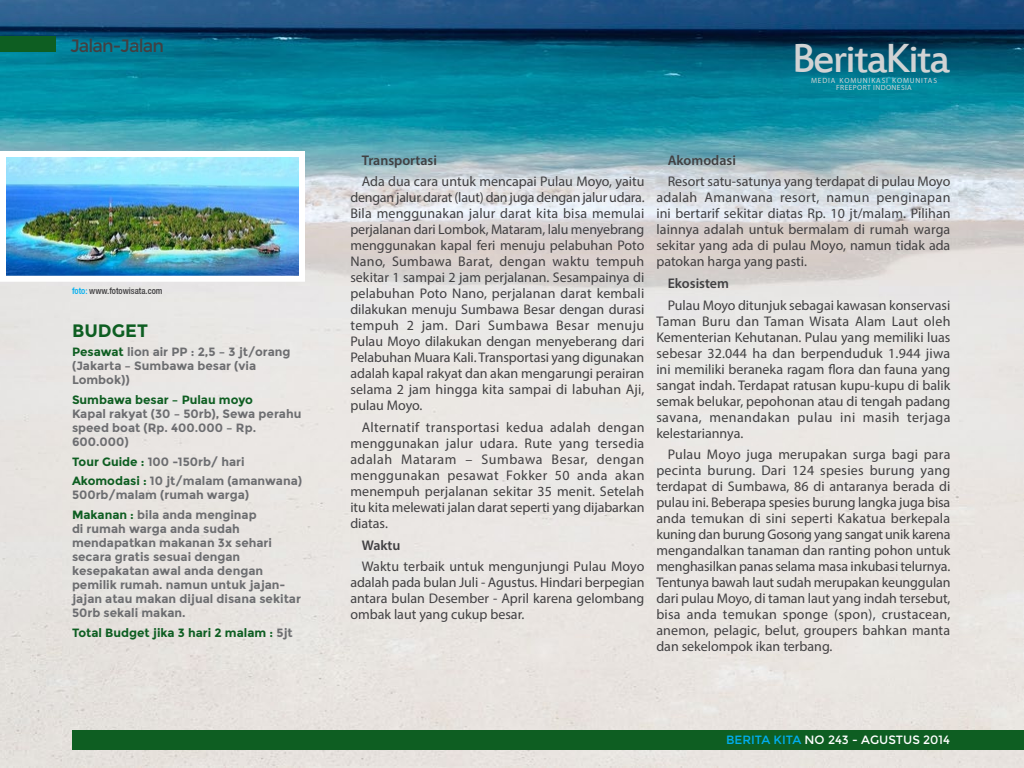
<style>
.page{position:relative;width:1024px;height:768px;background:#fff}
.page>*{position:absolute;margin:0;border:0;box-sizing:border-box;transform-origin:0 0}
.t1{font:45px "Estrangelo Edessa";letter-spacing:-.05em;color:#d1d3d4}
.t2{font:18px "Montserrat";color:#414042}
.t3{font:700 18px "Montserrat";color:#0e5e22}
.t4{font:14px/16px "Myriad Pro";color:#414042;text-align:justify}
.t5{font:600 14px "Myriad Pro";color:#414042}
.t6{font:700 12px/14px "Montserrat";color:#6d6e71}
.t7{font:700 12px "Montserrat";color:#0e5e22}
.t8{font:12px "Montserrat";color:#fff}
.t9{font:500 condensed 9px "Helvetica Neue";color:#414042}
.t10{font:7.5px/7.5px "Myriad Pro";letter-spacing:.1em;color:#d1d3d4;text-align:center}
.s1{color:#00aeef}
.s2{color:#0e5e22}
.s3{color:#6d6e71}
</style>
<div class="page">
<img style="left:0;top:0;width:1024px;height:768px">
<div style="left:72px;top:730px;width:952px;height:20px;background:#0e5e22"></div>
<div style="left:0;top:36px;width:56px;height:16px;background:#0e5e22"></div>
<img style="left:7px;top:158px;width:291px;height:117px">
<div style="left:0;top:151px;width:305px;height:131px;border:6px solid #fff"></div>
<p class="t2" style="left:70px;top:36px;width:96px">JALAN-JALAN</p>
<p class="t9" style="left:72px;top:285px;width:92px"><span class="s1">foto:</span> www.fotowisata.com</p>
<p class="t3" style="left:72px;top:320px;width:77px">Budget</p>
<p class="t6" style="left:72px;top:345px;width:220px"><span class="s2">Pesawat</span> lion air PP : 2,5 – 3 jt/orang (Jakarta – Sumbawa besar (via<br>Lombok))</p>
<p class="t7" style="left:72px;top:393px;width:183px">Sumbawa besar – Pulau moyo</p>
<p class="t6" style="left:72px;top:407px;width:231px">Kapal rakyat (30 – 50rb), Sewa perahu speed boat (Rp. 400.000 – Rp.<br>600.000)</p>
<p class="t6" style="left:72px;top:452px;width:232px;line-height:19.7px"><span class="s2">Tour Guide :</span> 100 -150rb/ hari<br><span class="s2">Akomodasi :</span> 10 jt/malam (amanwana)</p>
<p class="t6" style="left:72px;top:485px;width:186px;line-height:19.7px">500rb/malam (rumah warga)<br><span class="s2">Makanan :</span> bila anda menginap</p>
<p class="t6" style="left:72px;top:522px;width:231px">di rumah warga anda sudah mendapatkan makanan 3x sehari secara gratis sesuai dengan kesepakatan awal anda dengan pemilik rumah. namun untuk jajan&shy;jajan atau makan dijual disana sekitar<br>50rb sekali makan.</p>
<p class="t7" style="left:72px;top:625px;width:222px">Total Budget jika 3 hari 2 malam : <span class="s3">5jt</span></p>
<h1 class="t1" style="left:792px;top:36px;width:160px">BeritaKita</h1>
<p class="t10" style="left:811px;top:76px;width:128px">MEDIA KOMUNIKASI KOMUNITAS<br>FREEPORT INDONESIA</p>
<p class="t5" style="left:362px;top:151px;width:77px">Transportasi</p>
<p class="t4" style="left:350px;top:173px;width:296px;text-indent:11px">Ada dua cara untuk mencapai Pulau Moyo, yaitu dengan jalur darat (laut) dan juga dengan jalur udara.<br>Bila menggunakan jalur darat kita bisa memulai perjalanan dari Lombok, Mataram, lalu menyebrang menggunakan kapal feri menuju pelabuhan Poto Nano, Sumbawa Barat, dengan waktu tempuh sekitar 1 sampai 2 jam perjalanan. Sesampainya di pelabuhan Poto Nano, perjalanan darat kembali dilakukan menuju Sumbawa Besar dengan durasi tempuh 2 jam. Dari Sumbawa Besar menuju Pulau Moyo dilakukan dengan menyeberang dari Pelabuhan Muara Kali. Transportasi yang digunakan adalah kapal rakyat dan akan mengarungi perairan selama 2 jam hingga kita sampai di labuhan Aji, pulau Moyo.</p>
<p class="t4" style="left:350px;top:419px;width:296px;text-indent:11px">Alternatif transportasi kedua adalah dengan menggunakan jalur udara. Rute yang tersedia adalah Mataram – Sumbawa Besar, dengan menggunakan pesawat Fokker 50 anda akan menempuh perjalanan sekitar 35 menit. Setelah itu kita melewati jalan darat seperti yang dijabarkan diatas.</p>
<p class="t5" style="left:362px;top:536px;width:40px">Waktu</p>
<p class="t4" style="left:350px;top:558px;width:296px;text-indent:11px">Waktu terbaik untuk mengunjungi Pulau Moyo adalah pada bulan Juli - Agustus. Hindari berpegian antara bulan Desember - April karena gelombang ombak laut yang cukup besar.</p>
<p class="t5" style="left:668px;top:151px;width:70px">Akomodasi</p>
<p class="t4" style="left:656px;top:173px;width:296px;text-indent:11px">Resort satu-satunya yang terdapat di pulau Moyo adalah Amanwana resort, namun penginapan ini bertarif sekitar diatas Rp. 10 jt/malam. Pilihan lainnya adalah untuk bermalam di rumah warga sekitar yang ada di pulau Moyo, namun tidak ada patokan harga yang pasti.</p>
<p class="t5" style="left:668px;top:274px;width:63px">Ekosistem</p>
<p class="t4" style="left:656px;top:297px;width:296px;text-indent:11px">Pulau Moyo ditunjuk sebagai kawasan konservasi Taman Buru dan Taman Wisata Alam Laut oleh Kementerian Kehutanan. Pulau yang memiliki luas sebesar 32.044 ha dan berpenduduk 1.944 jiwa ini memiliki beraneka ragam flora dan fauna yang sangat indah. Terdapat ratusan kupu-kupu di balik semak belukar, pepohonan atau di tengah padang savana, menandakan pulau ini masih terjaga kelestariannya.</p>
<p class="t4" style="left:656px;top:446px;width:296px;text-indent:11px">Pulau Moyo juga merupakan surga bagi para pecinta burung. Dari 124 spesies burung yang terdapat di Sumbawa, 86 di antaranya berada di pulau ini. Beberapa spesies burung langka juga bisa anda temukan di sini seperti Kakatua berkepala kuning dan burung Gosong yang sangat unik karena mengandalkan tanaman dan ranting pohon untuk menghasilkan panas selama masa inkubasi telurnya.<br>Tentunya bawah laut sudah merupakan keunggulan dari pulau Moyo, di taman laut yang indah tersebut, bisa anda temukan sponge (spon), crustacean, anemon, pelagic, belut, groupers bahkan manta dan sekelompok ikan terbang.</p>
<p class="t8" style="left:726px;top:732px;width:225px"><span class="s1">BERITA KITA</span> NO 243 - AGUSTUS 2014</p>
</div>
